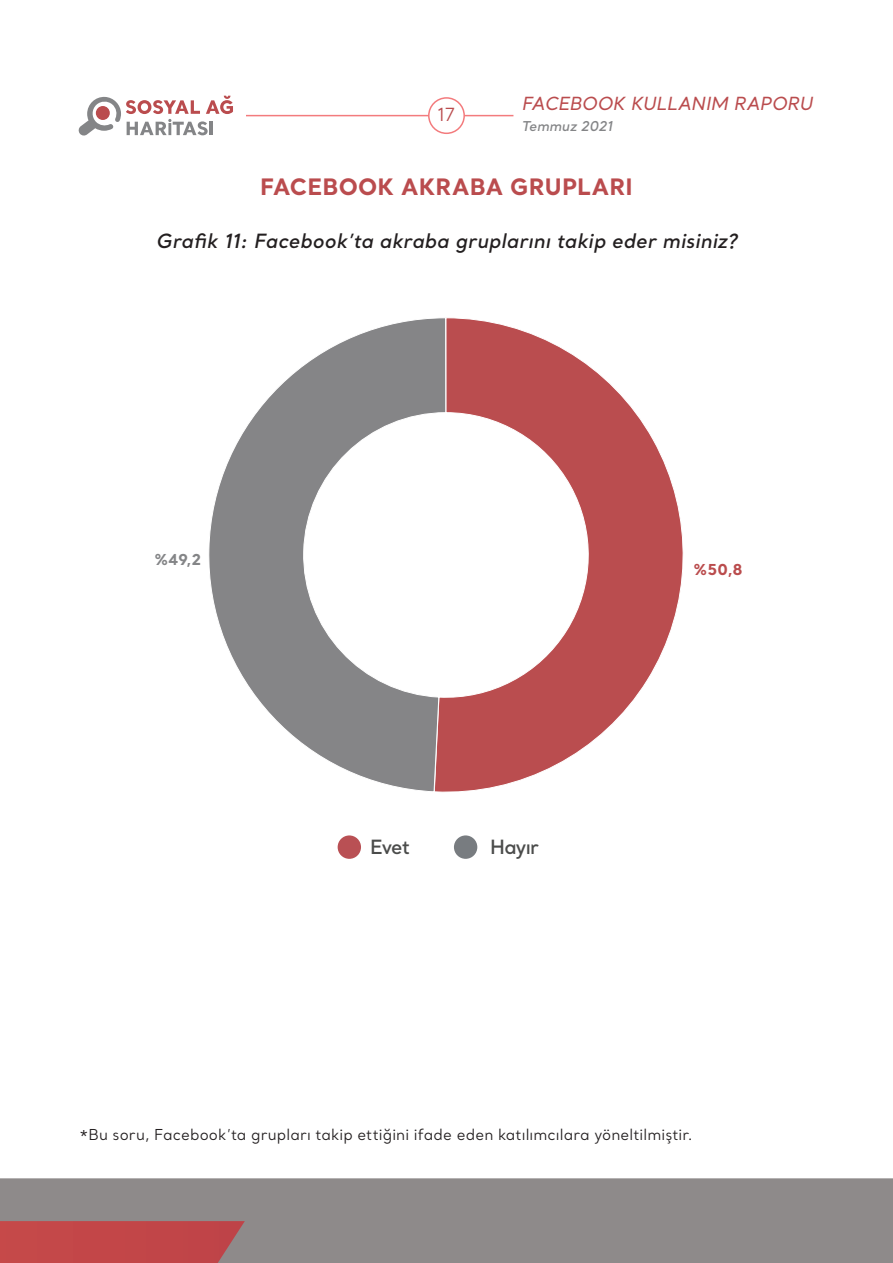
<style>
.page{position:relative;width:893px;height:1263px;background:#fff}
.page>*{position:absolute;margin:0;border:0;box-sizing:border-box;transform-origin:0 0}
.ANA_METIN{font:700 22.5px "Santral";letter-spacing:.005em;color:#ba4c4e}
.ANA_METIN-2{font:italic 600 19.5px "Santral";letter-spacing:.01em;color:#231f20}
.t1{font:600 19.5px "Santral";letter-spacing:-.04em;color:#4b4c4b}
.t2{font:italic 500 18px "Santral";letter-spacing:-.005em;color:#ba4c4e}
.t3{font:18px "Santral";color:#ba4c4e}
.ANA_METIN-3{font:15px "Santral";letter-spacing:.005em;color:#231f20}
.t4{font:700 15px "Santral";color:#ba4c4d}
.t5{font:700 15px "Santral";color:#848587}
.t6{font:italic 600 13.5px "Santral";color:#848587}
</style>
<div class="page">
<svg style="left:78px;top:96px;width:155px;height:40px"></svg>
<div style="left:0;top:1178px;width:893px;height:85px;background:#8e8a8a"></div>
<div style="left:0;top:1221px;width:245px;height:42px;background:#c24648"></div>
<hr style="left:246px;top:115px;width:267px;height:1px;background:#f37b7d">
<div style="left:429px;top:98px;width:35px;height:35px;background:#fff;border-radius:50%"></div>
<div style="left:428px;top:97px;width:37px;height:37px;border:2px solid #f37b7d;border-radius:50%"></div>
<svg style="left:447px;top:317px;width:236px;height:475px"></svg>
<svg style="left:209px;top:317px;width:238px;height:475px"></svg>
<div style="left:338px;top:835px;width:23px;height:24px;background:#b95054;border-radius:50%"></div>
<div style="left:454px;top:835px;width:23px;height:24px;background:#787c80;border-radius:50%"></div>
<p class="t3" style="left:437px;top:103px;width:19px">17</p>
<p class="t2" style="left:522px;top:92px;width:292px">FACEBOOK KULLANIM RAPORU</p>
<p class="t6" style="left:522px;top:117px;width:93px">Temmuz 2021</p>
<p class="ANA_METIN" style="left:260px;top:171px;width:374px">FACEBOOK AKRABA GRUPLARI</p>
<p class="ANA_METIN-2" style="left:156px;top:228px;width:583px">Grafik 11: Facebook’ta akraba gruplarını takip eder misiniz?</p>
<p class="t5" style="left:154px;top:549px;width:49px">%49,2</p>
<p class="t1" style="left:370px;top:834px;width:41px">Evet</p>
<p class="t1" style="left:490px;top:834px;width:50px">Hayır</p>
<p class="t4" style="left:693px;top:559px;width:51px">%50,8</p>
<p class="ANA_METIN-3" style="left:79px;top:1125px;width:615px">*Bu soru, Facebook’ta grupları takip ettiğini ifade eden katılımcılara yöneltilmiştir.</p>
</div>
